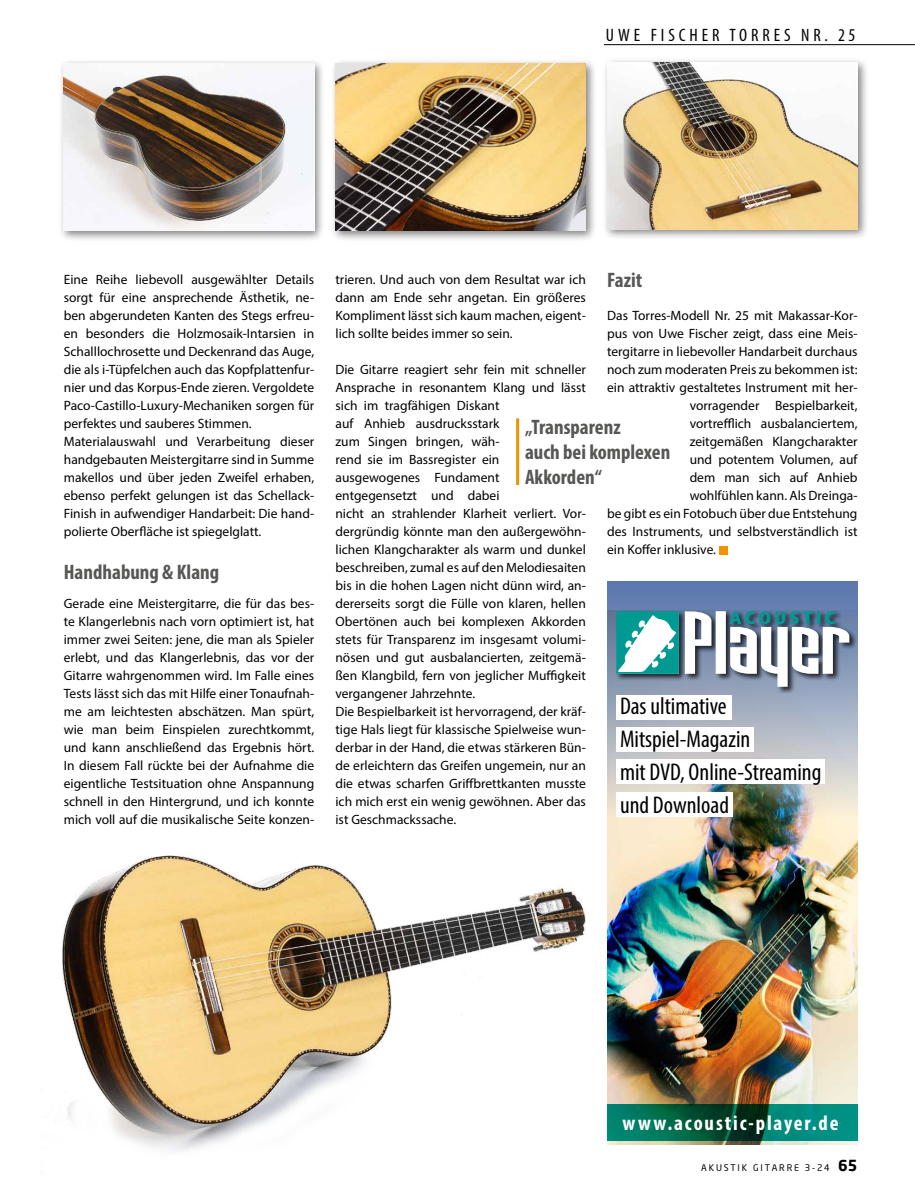
<style>
.page{position:relative;width:915px;height:1191px;background:#fff}
.page>*{position:absolute;margin:0;border:0;box-sizing:border-box;transform-origin:0 0}
.t1{font:condensed 24.3px/33px "Myriad Pro";color:#000}
.t2{font:700 condensed 21px/25.2px "Myriad Pro";color:#575756}
.t3{font:700 condensed 21px "Myriad Pro";letter-spacing:.09em;color:#fff}
.t4{font:condensed 18px "Myriad Pro";letter-spacing:.22em;color:#000}
.t5{font:13.5px/18px "Myriad Pro";color:#000}
.t6{font:9px "Neo Sans";letter-spacing:.2em;color:#000}
.s1{font-weight:700;font-size:15px}
</style>
<div class="page">
<hr style="left:516px;top:418px;width:3px;height:67px;background:#f39200">
<hr style="left:603px;top:44px;width:311px;height:1px;background:#000">
<div style="left:718px;top:546px;width:8px;height:8px;background:#f39200"></div>
<div style="left:59px;top:59px;width:266px;height:183px;background:#000;opacity:.5"></div>
<img style="left:64px;top:64px;width:250px;height:166px">
<div style="left:330px;top:59px;width:267px;height:183px;background:#000;opacity:.5"></div>
<img style="left:335px;top:64px;width:250px;height:166px">
<div style="left:601px;top:57px;width:267px;height:183px;background:#000;opacity:.5"></div>
<img style="left:607px;top:63px;width:250px;height:166px">
<img style="left:62px;top:855px;width:545px;height:296px">
<img style="left:607px;top:816px;width:250px;height:328px">
<svg style="left:607px;top:581px;width:250px;height:235px;background:#96a3b6"></svg>
<div style="left:614px;top:609px;width:242px;height:85px;background:#000;opacity:.75"></div>
<svg style="left:616px;top:611px;width:62px;height:63px"></svg>
<svg style="left:684px;top:611px;width:165px;height:76px"></svg>
<svg style="left:607px;top:1104px;width:250px;height:37px;background:#006d57"></svg>
<div style="left:616px;top:695px;width:115px;height:24px;background:#fff"></div>
<div style="left:616px;top:727px;width:138px;height:24px;background:#fff"></div>
<div style="left:616px;top:759px;width:208px;height:25px;background:#fff"></div>
<div style="left:616px;top:792px;width:117px;height:24px;background:#fff"></div>
<h3 class="t4" style="left:605px;top:24px;width:251px">Uwe Fischer TORRES N R. 25</h3>
<p class="t5" style="left:64px;top:270px;width:252px">Eine Reihe liebevoll ausgewählter Details sorgt für eine ansprechende Ästhetik, ne&shy;ben abgerundeten Kanten des Stegs erfreu&shy;en besonders die Holzmosaik-Intarsien in Schalllochrosette und Deckenrand das Auge, die als i-Tüpfelchen auch das Kopfplattenfur&shy;nier und das Korpus-Ende zieren. Vergoldete Paco-Castillo-Luxury-Mechaniken sorgen für perfektes und sauberes Stimmen.<br>Materialauswahl und Verarbeitung dieser handgebauten Meistergitarre sind in Summe makellos und über jeden Zweifel erhaben, ebenso perfekt gelungen ist das Schellack-Finish in aufwendiger Handarbeit: Die hand&shy;polierte Oberfläche ist spiegelglatt.</p>
<h2 class="t2" style="left:64px;top:559px;width:157px">Handhabung &amp; Klang</h2>
<p class="t5" style="left:64px;top:594px;width:252px;text-align:justify">Gerade eine Meistergitarre, die für das bes&shy;te Klangerlebnis nach vorn optimiert ist, hat immer zwei Seiten: jene, die man als Spieler erlebt, und das Klangerlebnis, das vor der Gitarre wahrgenommen wird. Im Falle eines Tests lässt sich das mit Hilfe einer Tonaufnah&shy;me am leichtesten abschätzen. Man spürt, wie man beim Einspielen zurechtkommt, und kann anschließend das Ergebnis hört.<br>In diesem Fall rückte bei der Aufnahme die eigentliche Testsituation ohne Anspannung schnell in den Hintergrund, und ich konnte mich voll auf die musikalische Seite konzen-</p>
<h2 class="t2" style="left:607px;top:267px;width:37px">Fazit</h2>
<p class="t5" style="left:607px;top:306px;width:252px">Das Torres-Modell Nr. 25 mit Makassar-Kor-</p>
<p class="t5" style="left:607px;top:324px;width:252px">pus von Uwe Fischer zeigt, dass eine Meis-</p>
<p class="t5" style="left:607px;top:342px;width:252px">tergitarre in liebevoller Handarbeit durchaus</p>
<p class="t5" style="left:607px;top:360px;width:252px">noch zum moderaten Preis zu bekommen ist:</p>
<p class="t5" style="left:607px;top:378px;width:252px">ein attraktiv gestaltetes Instrument mit her-</p>
<p class="t5" style="left:689px;top:396px;width:169px">vorragender Bespielbarkeit,</p>
<p class="t5" style="left:689px;top:414px;width:169px">vortrefflich ausbalanciertem,</p>
<p class="t5" style="left:689px;top:432px;width:169px">zeitgemäßen Klangcharakter</p>
<p class="t5" style="left:689px;top:450px;width:169px">und potentem Volumen, auf</p>
<p class="t5" style="left:689px;top:468px;width:169px">dem man sich auf Anhieb</p>
<p class="t5" style="left:689px;top:486px;width:169px">wohlfühlen kann. Als Dreinga-</p>
<p class="t5" style="left:607px;top:504px;width:252px">be gibt es ein Fotobuch über due Entstehung</p>
<p class="t5" style="left:607px;top:522px;width:252px">des Instruments, und selbstverständlich ist</p>
<p class="t5" style="left:607px;top:540px;width:110px">ein Koffer inklusive.</p>
<p class="t5" style="left:335px;top:270px;width:252px;text-align:justify">trieren. Und auch von dem Resultat war ich dann am Ende sehr angetan. Ein größeres Kompliment lässt sich kaum machen, eigent&shy;lich sollte beides immer so sein.</p>
<p class="t5" style="left:335px;top:360px;width:252px">Die Gitarre reagiert sehr fein mit schneller Ansprache in resonantem Klang und lässt sich im tragfähigen Diskant<br>auf Anhieb ausdrucksstark<br>zum Singen bringen, wäh-<br>rend sie im Bassregister ein ausgewogenes Fundament<br>entgegensetzt und dabei<br>nicht an strahlender Klarheit verliert. Vor&shy;dergründig könnte man den außergewöhn&shy;lichen Klangcharakter als warm und dunkel beschreiben, zumal es auf den Melodiesaiten bis in die hohen Lagen nicht dünn wird, an&shy;dererseits sorgt die Fülle von klaren, hellen Obertönen auch bei komplexen Akkorden stets für Transparenz im insgesamt volumi&shy;nösen und gut ausbalancierten, zeitgemä&shy;ßen Klangbild, fern von jeglicher Muffigkeit vergangener Jahrzehnte.<br>Die Bespielbarkeit ist hervorragend, der kräf&shy;tige Hals liegt für klassische Spielweise wun&shy;derbar in der Hand, die etwas stärkeren Bün&shy;de erleichtern das Greifen ungemein, nur an die etwas scharfen Griffbrettkanten musste ich mich erst ein wenig gewöhnen. Aber das ist Geschmackssache.</p>
<h2 class="t2" style="left:525px;top:413px;width:147px">„Transparenz<br>auch bei komplexen<br>Akkorden“</h2>
<h1 class="t1" style="left:619px;top:689px;width:203px">Das ultimative<br>Mitspiel-Magazin<br>mit DVD, Online-Streaming und Download</h1>
<h2 class="t3" style="left:622px;top:1109px;width:217px">www.acoustic-player.de</h2>
<p class="t6" style="left:701px;top:1162px;width:158px">AKUSTIK GITARRE 3-24 <span class="s1">65</span></p>
</div>
